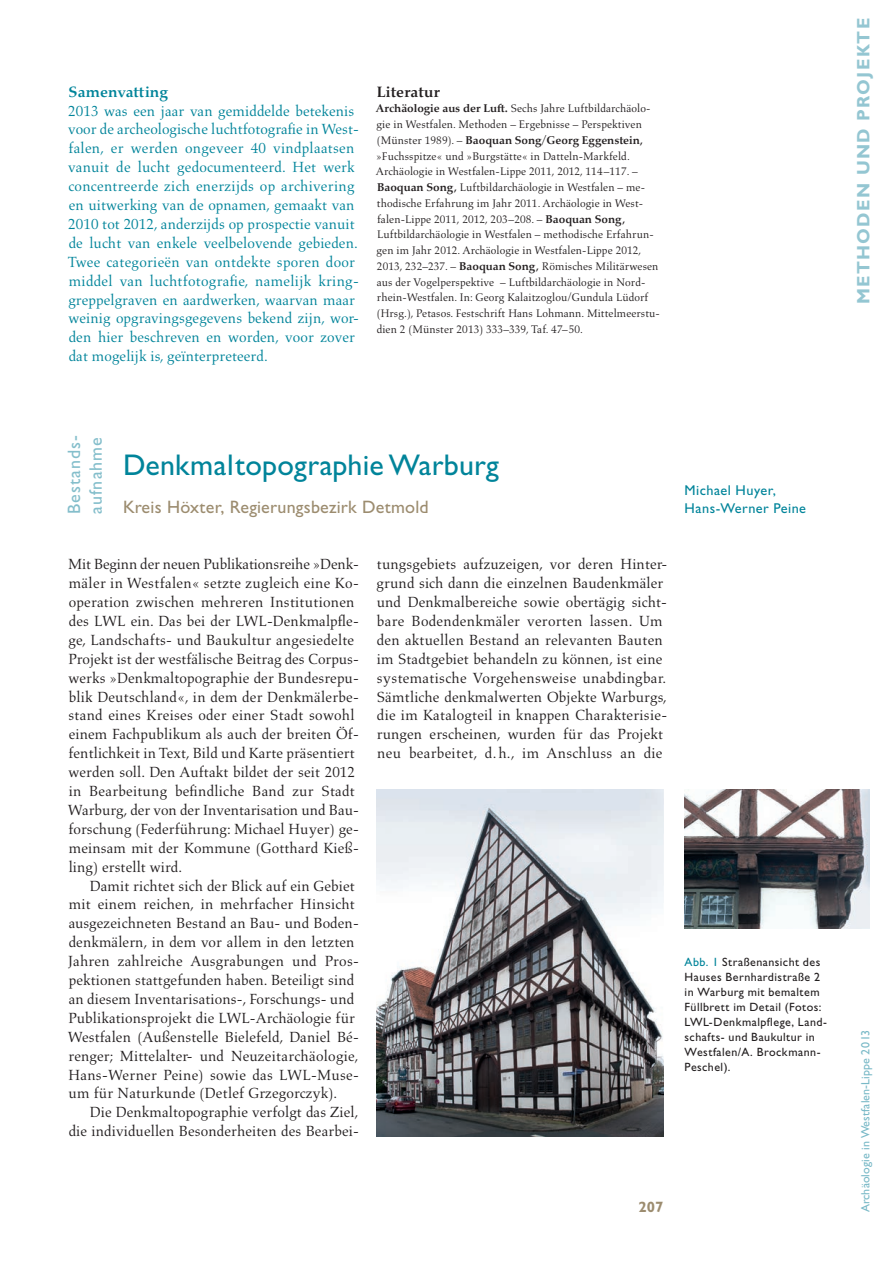
<style>
.page{position:relative;width:893px;height:1263px;background:#fff}
.page>*{position:absolute;margin:0;border:0;box-sizing:border-box;transform-origin:0 0}
.t1{font:30px "Gill Sans Std";letter-spacing:.005em;color:#00849a}
.t2{font:18px "Gill Sans Std";letter-spacing:.01em;color:#9c8c6f}
.t3{font:18px "Gill Sans Std Bold 10";letter-spacing:.07em;color:#94c6d2}
.t4{font:18px/21.6px "Gill Sans Std";letter-spacing:.06em;color:#84becb}
.t5{font:15px/18.9px "Aldus LT Std";letter-spacing:.005em;color:#231f20}
.t6{font:15px/18.9px "Aldus LT Std";letter-spacing:.005em;color:#00849a}
.t7{font:700 15px "Aldus Nova";letter-spacing:.015em;color:#00849a}
.t8{font:15px "Aldus Nova Bold 2";letter-spacing:.015em;color:#231f20}
.t9{font:700 15px "Gill Sans Std";color:#9c8c6f}
.t10{font:14.25px/17.1px "Gill Sans Std";letter-spacing:.035em;color:#00849a}
.t11{font:12px/15px "Gill Sans Std";letter-spacing:.04em;color:#231f20}
.t12{font:12px "Gill Sans Std 9";letter-spacing:.01em;color:#79b9c7}
.t13{font:11.25px/15.8px "Aldus LT Std";letter-spacing:.01em;color:#231f20}
.t14{font:700 11.25px "Aldus Nova";color:#231f20}
.s1{font-family:"Aldus Nova";font-weight:700}
.s2{font-family:"Aldus LT Std";font-weight:400}
.s3{color:#00849a}
</style>
<div class="page">
<img style="left:376px;top:789px;width:287px;height:347px">
<img style="left:685px;top:789px;width:185px;height:139px">
<p class="t7" style="left:69px;top:83px;width:101px">Samenvatting</p>
<p class="t6" style="left:68px;top:101px;width:293px">2013 was een jaar van gemiddelde betekenis voor de archeologische luchtfotografie in West&shy;falen, er werden ongeveer 40 vindplaatsen vanuit de lucht gedocumenteerd. Het werk concentreerde zich enerzijds op archivering en uitwerking van de opnamen, gemaakt van 2010 tot 2012, anderzijds op prospectie vanuit de lucht van enkele veelbelovende gebieden.<br>Twee categorieën van ontdekte sporen door middel van luchtfotografie, namelijk kring&shy;greppelgraven en aardwerken, waarvan maar weinig opgravingsgegevens bekend zijn, wor&shy;den hier beschreven en worden, voor zover dat mogelijk is, geïnterpreteerd.</p>
<p class="t8" style="left:377px;top:83px;width:65px">Literatur</p>
<p class="t13" style="left:376px;top:101px;width:276px"><span class="s1">Archäologie aus der Luft.</span> Sechs Jahre Luftbildarchäolo&shy;gie in Westfalen. Methoden – Ergebnisse – Perspektiven</p>
<p class="t14" style="left:377px;top:133px;width:268px"><span class="s2">(Münster 1989). –</span> Baoquan Song/Georg Eggenstein,</p>
<p class="t13" style="left:376px;top:148px;width:286px">»Fuchsspitze« und »Burgstätte« in Datteln-Markfeld.<br>Archäologie in Westfalen-Lippe 2011, 2012, 114–117. – <span class="s1">Baoquan Song,</span> Luftbildarchäologie in Westfalen – me&shy;thodische Erfahrung im Jahr 2011. Archäologie in West&shy;falen-Lippe 2011, 2012, 203–208. – <span class="s1">Baoquan Song, </span>Luftbildarchäologie in Westfalen – methodische Erfahrun&shy;gen im Jahr 2012. Archäologie in Westfalen-Lippe 2012, 2013, 232–237. – <span class="s1">Baoquan Song,</span> Römisches Militärwesen aus der Vogelperspektive – Luftbildarchäologie in Nord&shy;rhein-Westfalen. In: Georg Kalaitzoglou/Gundula Lüdorf (Hrsg.), Petasos. Festschrift Hans Lohmann. Mittelmeerstu&shy;dien 2 (Münster 2013) 333–339, Taf. 47–50.</p>
<p class="t4" style="left:64px;top:514px;width:80px;rotate:-90deg">Bestands&shy;aufnahme</p>
<h1 class="t1" style="left:123px;top:447px;width:377px">Denkmaltopographie Warburg</h1>
<p class="t2" style="left:123px;top:496px;width:307px">Kreis Höxter, Regierungsbezirk Detmold</p>
<p class="t5" style="left:68px;top:555px;width:293px">Mit Beginn der neuen Publikationsreihe »Denk&shy;mäler in Westfalen« setzte zugleich eine Ko&shy;operation zwischen mehreren Institutionen des LWL ein. Das bei der LWL-Denkmalpfle&shy;ge, Landschafts- und Baukultur angesiedelte Projekt ist der westfälische Beitrag des Corpus&shy;werks »Denkmaltopographie der Bundesrepu&shy;blik Deutschland«, in dem der Denkmälerbe&shy;stand eines Kreises oder einer Stadt sowohl einem Fachpublikum als auch der breiten Öf&shy;fentlichkeit in Text, Bild und Karte präsentiert werden soll. Den Auftakt bildet der seit 2012 in Bearbeitung befindliche Band zur Stadt Warburg, der von der Inventarisation und Bau&shy;forschung (Federführung: Michael Huyer) ge&shy;meinsam mit der Kommune (Gotthard Kieß&shy;ling) erstellt wird.</p>
<p class="t5" style="left:68px;top:876px;width:292px;text-indent:22px">Damit richtet sich der Blick auf ein Gebiet mit einem reichen, in mehrfacher Hinsicht ausgezeichneten Bestand an Bau- und Boden&shy;denkmälern, in dem vor allem in den letzten Jahren zahlreiche Ausgrabungen und Pros&shy;pektionen stattgefunden haben. Beteiligt sind an diesem Inventarisations-, Forschungs- und Publikationsprojekt die LWL-Archäologie für Westfalen (Außenstelle Bielefeld, Daniel Bé&shy;renger; Mittelalter- und Neuzeitarchäologie, Hans-Werner Peine) sowie das LWL-Muse&shy;um für Naturkunde (Detlef Grzegorczyk).</p>
<p class="t5" style="left:69px;top:1103px;width:292px;text-align:right">Die Denkmaltopographie verfolgt das Ziel, die individuellen Besonderheiten des Bearbei-</p>
<p class="t5" style="left:377px;top:555px;width:292px">tungsgebiets aufzuzeigen, vor deren Hinter&shy;grund sich dann die einzelnen Baudenkmäler und Denkmalbereiche sowie obertägig sicht&shy;bare Bodendenkmäler verorten lassen. Um den aktuellen Bestand an relevanten Bauten im Stadtgebiet behandeln zu können, ist eine systematische Vorgehensweise unabdingbar.<br>Sämtliche denkmalwerten Objekte Warburgs, die im Katalogteil in knappen Charakterisie&shy;rungen erscheinen, wurden für das Projekt neu bearbeitet, d.h., im Anschluss an die</p>
<p class="t10" style="left:685px;top:482px;width:123px">Michael Huyer,<br>Hans-Werner Peine</p>
<p class="t11" style="left:685px;top:955px;width:144px"><span class="s3">Abb. 1</span> Straßenansicht des<br>Hauses Bernhardistraße 2 in Warburg mit bemaltem<br>Füllbrett im Detail (Fotos:<br>LWL-Denkmalpflege, Land&shy;schafts- und Baukultur in<br>Westfalen/A. Brockmann-<br>Peschel).</p>
<p class="t9" style="left:638px;top:1198px;width:26px">207</p>
<p class="t3" style="left:853px;top:304px;width:287px;rotate:-90deg">METHODEN UND PROJEKTE</p>
<p class="t12" style="left:859px;top:1212px;width:184px;rotate:-90deg">Archäologie in Westfalen-Lippe 2013</p>
</div>
